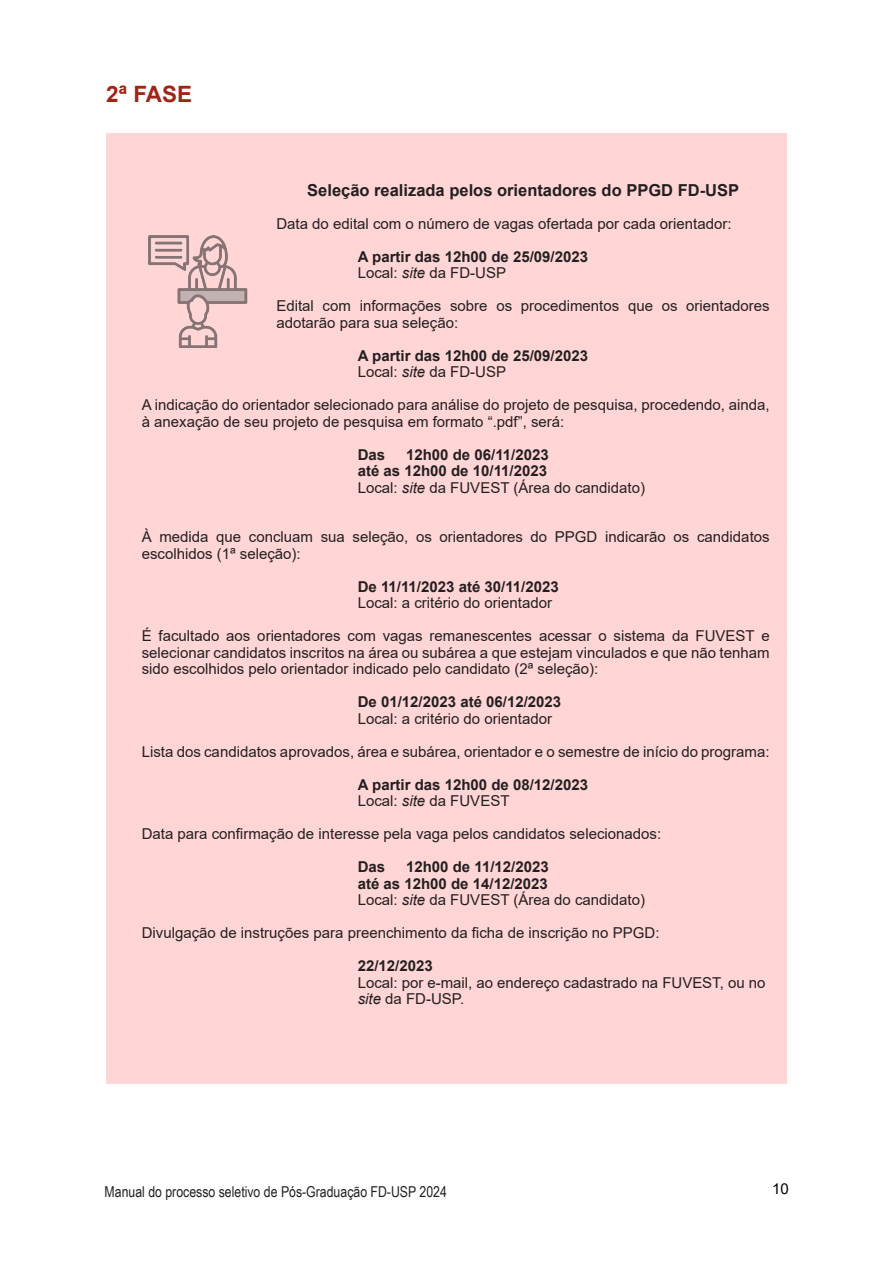
<style>
.page{position:relative;width:893px;height:1263px;background:#fff}
.page>*{position:absolute;margin:0;border:0;box-sizing:border-box;transform-origin:0 0}
.t1{font:700 22.5px "Arial";color:#9f2515}
.t2{font:700 16.5px "Arial";color:#231f20}
.t3{font:15px/16.5px "Arial";color:#231f20}
.t4{font:700 15px "Arial";color:#231f20}
.t5{font:15px "Arial Narrow";color:#231f20}
.t6{font:15px "Arial";color:#000}
.s1{font-style:italic}
</style>
<div class="page">
<div style="left:106px;top:134px;width:681px;height:950px;background:#ffd5d5"></div>
<img style="left:149px;top:236px;width:99px;height:111px">
<p class="t1" style="left:106px;top:78px;width:87px">2ª FASE</p>
<p class="t2" style="left:307px;top:178px;width:433px">Seleção realizada pelos orientadores do PPGD FD-USP</p>
<p class="t3" style="left:276px;top:215px;width:457px">Data do edital com o número de vagas ofertada por cada orientador:</p>
<p class="t4" style="left:358px;top:246px;width:232px">A partir das 12h00 de 25/09/2023</p>
<p class="t3" style="left:358px;top:265px;width:150px">Local: <span class="s1">site</span> da FD-USP</p>
<p class="t3" style="left:276px;top:298px;width:495px">Edital com informações sobre os procedimentos que os orientadores adotarão para sua seleção:</p>
<p class="t4" style="left:358px;top:345px;width:232px">A partir das 12h00 de 25/09/2023</p>
<p class="t3" style="left:358px;top:364px;width:150px">Local: <span class="s1">site</span> da FD-USP</p>
<p class="t3" style="left:142px;top:397px;width:629px">A indicação do orientador selecionado para análise do projeto de pesquisa, procedendo, ainda, à anexação de seu projeto de pesquisa em formato “.pdf”, será:</p>
<p class="t4" style="left:358px;top:444px;width:29px">Das</p>
<p class="t4" style="left:406px;top:444px;width:144px">12h00 de 06/11/2023</p>
<p class="t4" style="left:358px;top:460px;width:191px">até as 12h00 de 10/11/2023</p>
<p class="t3" style="left:358px;top:479px;width:289px">Local: <span class="s1">site</span> da FUVEST (Área do candidato)</p>
<p class="t3" style="left:142px;top:529px;width:629px">À medida que concluam sua seleção, os orientadores do PPGD indicarão os candidatos escolhidos (1ª seleção):</p>
<p class="t4" style="left:358px;top:576px;width:203px">De 11/11/2023 até 30/11/2023</p>
<p class="t3" style="left:358px;top:595px;width:196px">Local: a critério do orientador</p>
<p class="t3" style="left:142px;top:628px;width:629px;text-align:justify">É facultado aos orientadores com vagas remanescentes acessar o sistema da FUVEST e selecionar candidatos inscritos na área ou subárea a que estejam vinculados e que não tenham sido escolhidos pelo orientador indicado pelo candidato (2ª seleção):</p>
<p class="t4" style="left:358px;top:691px;width:205px">De 01/12/2023 até 06/12/2023</p>
<p class="t3" style="left:358px;top:710px;width:196px">Local: a critério do orientador</p>
<p class="t3" style="left:142px;top:743px;width:629px">Lista dos candidatos aprovados, área e subárea, orientador e o semestre de início do programa:</p>
<p class="t4" style="left:358px;top:774px;width:232px">A partir das 12h00 de 08/12/2023</p>
<p class="t3" style="left:358px;top:793px;width:153px">Local: <span class="s1">site</span> da FUVEST</p>
<p class="t3" style="left:142px;top:826px;width:521px">Data para confirmação de interesse pela vaga pelos candidatos selecionados:</p>
<p class="t4" style="left:358px;top:856px;width:29px">Das</p>
<p class="t4" style="left:406px;top:856px;width:144px">12h00 de 11/12/2023</p>
<p class="t4" style="left:358px;top:873px;width:192px">até as 12h00 de 14/12/2023</p>
<p class="t3" style="left:358px;top:892px;width:289px">Local: <span class="s1">site</span> da FUVEST (Área do candidato)</p>
<p class="t3" style="left:142px;top:925px;width:519px">Divulgação de instruções para preenchimento da ficha de inscrição no PPGD:</p>
<p class="t4" style="left:358px;top:955px;width:77px">22/12/2023</p>
<p class="t3" style="left:358px;top:974px;width:409px">Local: por e-mail, ao endereço cadastrado na FUVEST, ou no <span class="s1">site</span> da FD-USP.</p>
<p class="t5" style="left:105px;top:1181px;width:344px">Manual do processo seletivo de Pós-Graduação FD-USP 2024</p>
<p class="t6" style="left:772px;top:1178px;width:18px">10</p>
</div>
